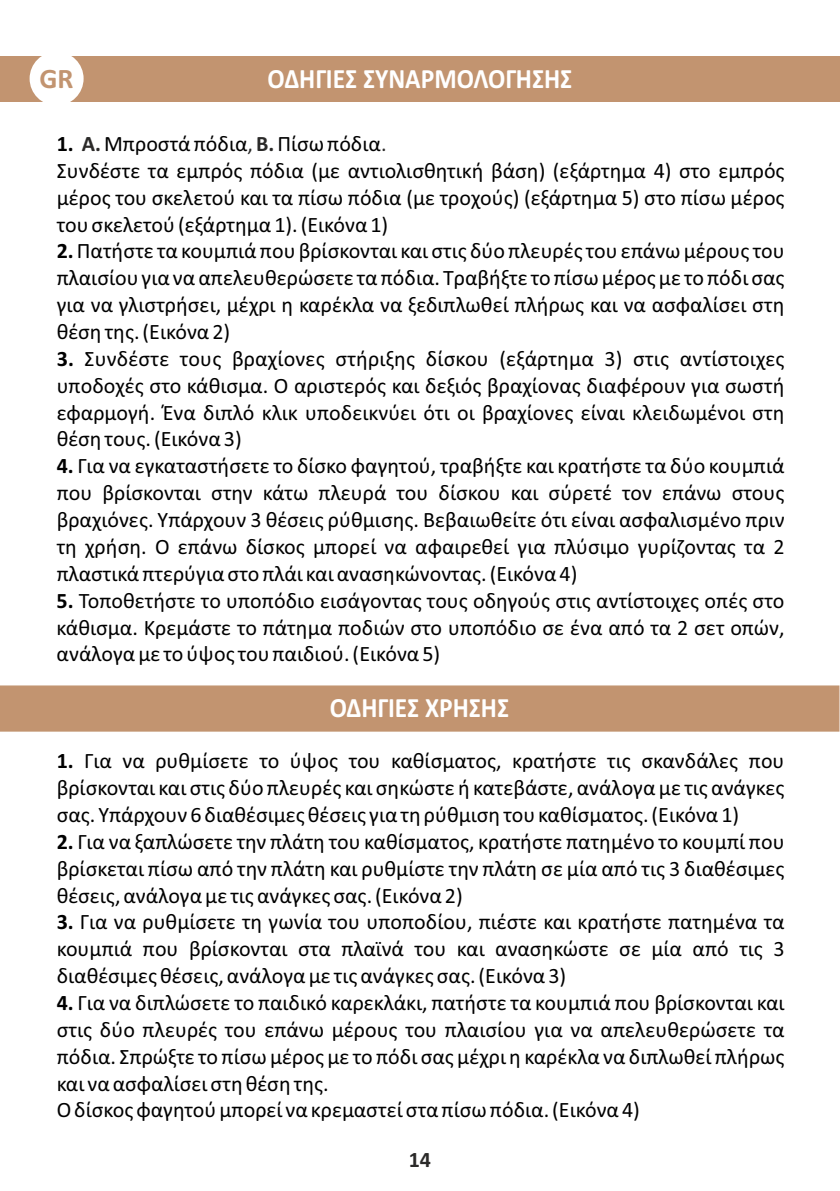
<style>
.page{position:relative;width:840px;height:1191px;background:#fff}
.page>*{position:absolute;margin:0;border:0;box-sizing:border-box;transform-origin:0 0}
.t1{font:700 28.4px "Calibri";color:#c29470}
.t2{font:700 28px "Calibri";color:#fff;scale:.91 1}
.t3{font:22px/26.8px "Calibri";color:#000;text-align:justify}
.t4{font:700 22px "Calibri";color:#2b2a29}
.s1{font-weight:700}
.s2{font-weight:700;color:#2b2a29}
.s3{color:#2b2a29}
</style>
<div class="page">
<div style="left:0;top:57px;width:839px;height:45px;background:#c29470"></div>
<div style="left:0;top:685px;width:839px;height:47px;background:#c29470"></div>
<div style="left:30px;top:52px;width:54px;height:54px;background:#fff;border-radius:50%"></div>
<p class="t1" style="left:40px;top:66px;width:35px">GR</p>
<p class="t2" style="left:267px;top:67px;width:336px">ΟΔΗΓΙΕΣ ΣΥΝΑΡΜΟΛΟΓΗΣΗΣ</p>
<p class="t3" style="left:57px;top:132px;width:729px;text-align:left"><span class="s1">1.</span> <span class="s2">A.</span>Μπροστά πόδια<span class="s3">,</span> <span class="s2">B.</span>Πίσω πόδια<span class="s3">.<br></span>Συνδέστε τα εμπρός πόδια (με αντιολισθητική βάση) (εξάρτημα 4) στο εμπρός μέρος του σκελετού και τα πίσω πόδια (με τροχούς) (εξάρτημα 5) στο πίσω μέρος του σκελετού (εξάρτημα 1). (Εικόνα 1)<br><span class="s1">2.</span>Πατήστε τα κουμπιά που βρίσκονται και στις δύο πλευρές του επάνω μέρους του πλαισίου για να απελευθερώσετε τα πόδια. Τραβήξτε το πίσω μέρος με το πόδι σας για να γλιστρήσει, μέχρι η καρέκλα να ξεδιπλωθεί πλήρως και να ασφαλίσει στη θέση της. (Εικόνα 2)</p>
<p class="t3" style="left:57px;top:347px;width:729px"><span class="s1">3.</span> Συνδέστε τους βραχίονες στήριξης δίσκου (εξάρτημα 3) στις αντίστοιχες υποδοχές στο κάθισμα. Ο αριστερός και δεξιός βραχίονας διαφέρουν για σωστή εφαρμογή. Ένα διπλό κλικ υποδεικνύει ότι οι βραχίονες είναι κλειδωμένοι στη θέση τους. (Εικόνα 3)</p>
<p class="t3" style="left:57px;top:454px;width:729px"><span class="s1">4.</span> Για να εγκαταστήσετε το δίσκο φαγητού, τραβήξτε και κρατήστε τα δύο κουμπιά που βρίσκονται στην κάτω πλευρά του δίσκου και σύρετέ τον επάνω στους βραχιόνες. Υπάρχουν 3 θέσεις ρύθμισης. Βεβαιωθείτε ότι είναι ασφαλισμένο πριν τη χρήση. Ο επάνω δίσκος μπορεί να αφαιρεθεί για πλύσιμο γυρίζοντας τα 2 πλαστικά πτερύγια στο πλάι και ανασηκώνοντας. (Εικόνα 4)</p>
<p class="t3" style="left:57px;top:589px;width:729px"><span class="s1">5.</span> Τοποθετήστε το υποπόδιο εισάγοντας τους οδηγούς στις αντίστοιχες οπές στο κάθισμα. Κρεμάστε το πάτημα ποδιών στο υποπόδιο σε ένα από τα 2 σετ οπών, ανάλογα με το ύψος του παιδιού. (Εικόνα 5)</p>
<p class="t2" style="left:329px;top:696px;width:198px">ΟΔΗΓΙΕΣ ΧΡΗΣΗΣ</p>
<p class="t3" style="left:57px;top:749px;width:729px"><span class="s1">1.</span> Για να ρυθμίσετε το ύψος του καθίσματος, κρατήστε τις σκανδάλες που βρίσκονται και στις δύο πλευρές και σηκώστε ή κατεβάστε, ανάλογα με τις ανάγκες σας. Υπάρχουν 6 διαθέσιμες θέσεις για τη ρύθμιση του καθίσματος.(Εικόνα 1)</p>
<p class="t3" style="left:57px;top:830px;width:729px"><span class="s1">2.</span> Για να ξαπλώσετε την πλάτη του καθίσματος, κρατήστε πατημένο το κουμπί που βρίσκεται πίσω από την πλάτη και ρυθμίστε την πλάτη σε μία από τις 3 διαθέσιμες θέσεις, ανάλογα με τις ανάγκες σας. (Εικόνα 2)</p>
<p class="t3" style="left:57px;top:910px;width:729px"><span class="s1">3.</span> Για να ρυθμίσετε τη γωνία του υποποδίου, πιέστε και κρατήστε πατημένα τα κουμπιά που βρίσκονται στα πλαϊνά του και ανασηκώστε σε μία από τις 3 διαθέσιμες θέσεις, ανάλογα με τις ανάγκες σας. (Εικόνα 3)</p>
<p class="t3" style="left:57px;top:991px;width:729px;text-align:left"><span class="s1">4.</span> Για να διπλώσετε το παιδικό καρεκλάκι, πατήστε τα κουμπιά που βρίσκονται και στις δύο πλευρές του επάνω μέρους του πλαισίου για να απελευθερώσετε τα πόδια. Σπρώξτε το πίσω μέρος με το πόδι σας μέχρι η καρέκλα να διπλωθεί πλήρως και να ασφαλίσει στη θέση της.<br>Ο δίσκος φαγητού μπορεί να κρεμαστεί στα πίσω πόδια. (Εικόνα 4)</p>
<p class="t4" style="left:408px;top:1150px;width:24px">14</p>
</div>
